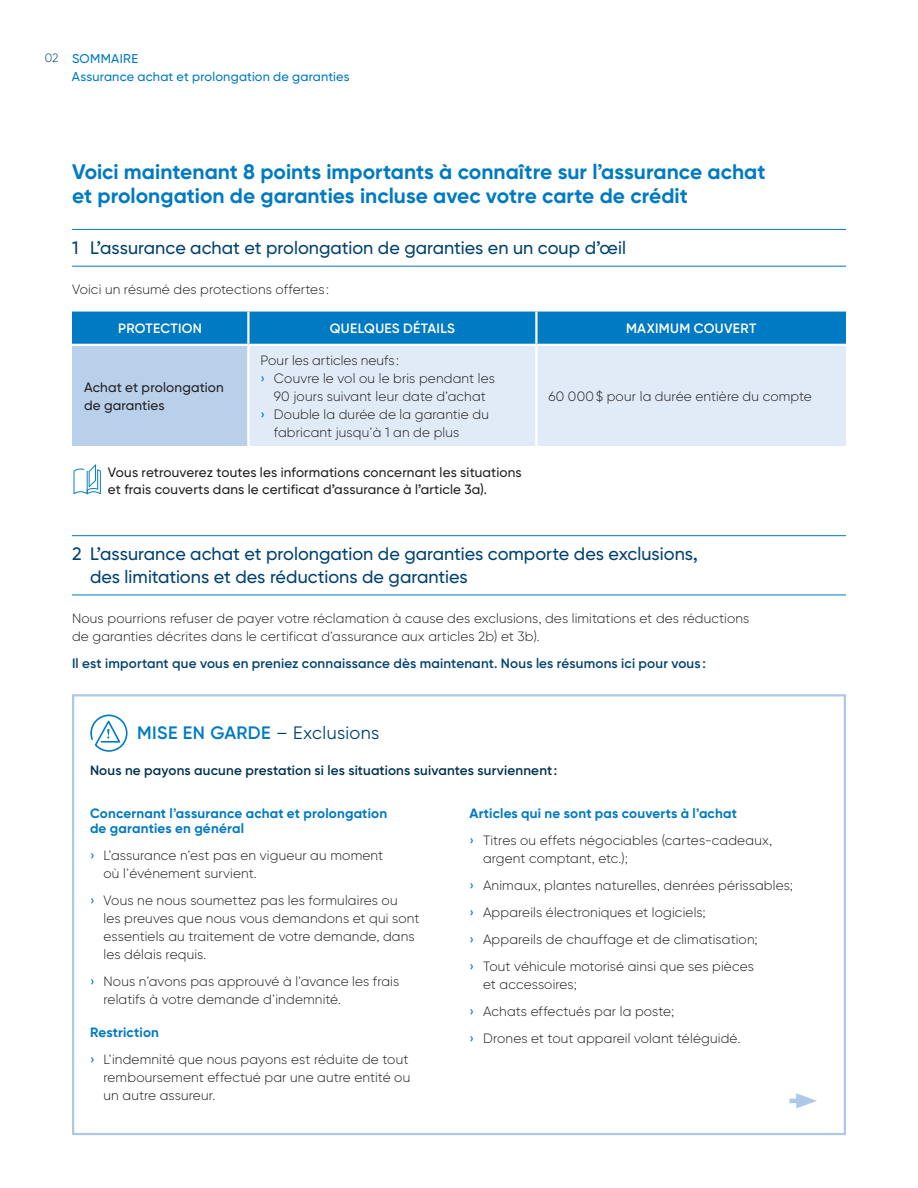
<style>
.page{position:relative;width:918px;height:1188px;background:#fff}
.page>*{position:absolute;margin:0;border:0;box-sizing:border-box;transform-origin:0 0}
.t1{font:700 21px/24px "Gilroy BN";color:#007ac2}
.t2{font:500 18px/22.5px "Gilroy BN";color:#004270}
.t3{font:600 18px "Gilroy BN";letter-spacing:.025em;color:#007ac2}
.t4{font:300 13.5px/27px "Gilroy BN";letter-spacing:.01em;color:#231f20}
.t5{font:500 13.5px/18px "Gilroy BN";letter-spacing:.01em;color:#231f20}
.t6{font:600 13.5px "Gilroy BN";letter-spacing:.015em;color:#004270}
.t7{font:600 13.5px "Gilroy BN";letter-spacing:.01em;color:#00314d}
.t8{font:700 13.5px/15px "Gilroy BN";letter-spacing:.015em;color:#007ac2}
.t9{font:600 13.5px "Gilroy BN";letter-spacing:.025em;color:#fff}
.t10{font:500 12.75px/18px "Gilroy BN";letter-spacing:.015em;color:#007ac2}
.t11{font:300 12px "Gilroy BN";color:#004270}
.s1{font-weight:500;color:#007ac2}
.s2{font-weight:400;color:#004270}
.s3{font-weight:700;color:#007ac2}
</style>
<div class="page">
<hr style="left:72px;top:229px;width:774px;height:1px;background:#007ac2">
<hr style="left:72px;top:266px;width:774px;height:1px;background:#007ac2">
<div style="left:72px;top:312px;width:774px;height:32px;background:#007ac2"></div>
<div style="left:72px;top:345px;width:176px;height:102px;background:#b9d0eb"></div>
<div style="left:250px;top:346px;width:596px;height:100px;background:#e1ebf7"></div>
<hr style="left:247px;top:312px;width:3px;height:32px;background:#fff">
<hr style="left:72px;top:344px;width:176px;height:2px;background:#fff">
<hr style="left:247px;top:346px;width:3px;height:100px;background:#fff">
<hr style="left:72px;top:446px;width:176px;height:2px;background:#fff">
<hr style="left:535px;top:312px;width:3px;height:32px;background:#fff">
<hr style="left:535px;top:346px;width:3px;height:100px;background:#fff">
<svg style="left:74px;top:464px;width:27px;height:30px"></svg>
<svg style="left:90px;top:714px;width:38px;height:38px"></svg>
<div style="left:72px;top:694px;width:774px;height:441px;border:2px solid #adc8e8"></div>
<hr style="left:72px;top:535px;width:774px;height:1px;background:#007ac2">
<hr style="left:72px;top:595px;width:774px;height:1px;background:#007ac2">
<hr style="left:789px;top:1099px;width:15px;height:4px;background:#adc8e8">
<svg style="left:796px;top:1093px;width:21px;height:15px"></svg>
<p class="t11" style="left:45px;top:51px;width:15px">02</p>
<p class="t10" style="left:72px;top:49px;width:279px">SOMMAIRE<br>Assurance achat et prolongation de garanties</p>
<h1 class="t1" style="left:72px;top:159px;width:695px">Voici maintenant 8 points importants à connaître sur l'assurance achat et prolongation de garanties incluse avec votre carte de crédit</h1>
<h2 class="t2" style="left:72px;top:236px;width:556px">1 L’assurance achat et prolongation de garanties en un coup d’œil</h2>
<p class="t4" style="left:72px;top:275px;width:259px">Voici un résumé des protections offertes :</p>
<p class="t9" style="left:118px;top:320px;width:85px">PROTECTION</p>
<p class="t9" style="left:330px;top:320px;width:127px">QUELQUES DÉTAILS</p>
<p class="t9" style="left:626px;top:320px;width:132px">MAXIMUM COUVERT</p>
<p class="t5" style="left:84px;top:378px;width:141px">Achat et prolongation de garanties</p>
<p class="t4" style="left:260px;top:346px;width:140px">Pour les articles neufs:</p>
<p class="t4" style="left:260px;top:364px;width:236px"><span class="s1">›</span> Couvre le vol ou le bris pendant les</p>
<p class="t4" style="left:274px;top:382px;width:214px">90 jours suivant leur date d’achat</p>
<p class="t4" style="left:260px;top:400px;width:230px"><span class="s1">›</span> Double la durée de la garantie du</p>
<p class="t4" style="left:274px;top:418px;width:187px">fabricant jusqu’à 1 an de plus</p>
<p class="t5" style="left:108px;top:463px;width:415px;line-height:17.2px">Vous retrouverez toutes les informations concernant les situations et frais couverts dans le certificat d'assurance à l'article 3a).</p>
<p class="t4" style="left:548px;top:382px;width:265px">60 000$ pour la durée entière du compte</p>
<h2 class="t2" style="left:90px;top:542px;width:609px;text-indent:-18px">2 L’assurance achat et prolongation de garanties comporte des exclusions, des limitations et des réductions de garanties</h2>
<p class="t4" style="left:72px;top:609px;width:679px;line-height:18px">Nous pourrions refuser de payer votre réclamation à cause des exclusions, des limitations et des réductions de garanties décrites dans le certificat d'assurance aux articles 2b) et 3b).</p>
<p class="t6" style="left:72px;top:655px;width:635px">Il est important que vous en preniez connaissance dès maintenant. Nous les résumons ici pour vous :</p>
<h2 class="t3" style="left:137px;top:722px;width:244px">MISE EN GARDE <span class="s2">– Exclusions</span></h2>
<p class="t7" style="left:90px;top:762px;width:469px">Nous ne payons aucune prestation si les situations suivantes surviennent:</p>
<p class="t8" style="left:90px;top:806px;width:299px">Concernant l’assurance achat et prolongation de garanties en général</p>
<p class="t4" style="left:104px;top:846px;width:281px;line-height:18px;text-indent:-14px"><span class="s1">›</span> L’assurance n’est pas en vigueur au moment où l’événement survient.</p>
<p class="t4" style="left:104px;top:891px;width:318px;line-height:18px;text-indent:-14px"><span class="s1">›</span> Vous ne nous soumettez pas les formulaires ou<br>les preuves que nous vous demandons et qui sont essentiels au traitement de votre demande, dans les délais requis.</p>
<p class="t4" style="left:104px;top:972px;width:297px;line-height:18px;text-indent:-14px"><span class="s1">›</span> Nous n’avons pas approuvé à l’avance les frais relatifs à votre demande d’indemnité.</p>
<p class="t4" style="left:90px;top:1019px;width:320px"><span class="s3">Restriction<br></span><span class="s1">›</span> L’indemnité que nous payons est réduite de tout</p>
<p class="t4" style="left:104px;top:1068px;width:308px;line-height:18px">remboursement effectué par une autre entité ou un autre assureur.</p>
<p class="t4" style="left:470px;top:800px;width:304px"><span class="s3">Articles qui ne sont pas couverts à l’achat<br></span><span class="s1">›</span> Titres ou effets négociables (cartes-cadeaux,</p>
<p class="t4" style="left:470px;top:845px;width:325px;text-indent:14px">argent comptant, etc.);<br><span class="s1">›</span> Animaux, plantes naturelles, denrées périssables; <span class="s1">›</span> Appareils électroniques et logiciels;<br><span class="s1">›</span> Appareils de chauffage et de climatisation;<br><span class="s1">›</span> Tout véhicule motorisé ainsi que ses pièces</p>
<p class="t4" style="left:470px;top:971px;width:272px;text-indent:14px">et accessoires;<br><span class="s1">›</span> Achats effectués par la poste;<br><span class="s1">›</span> Drones et tout appareil volant téléguidé.</p>
</div>
